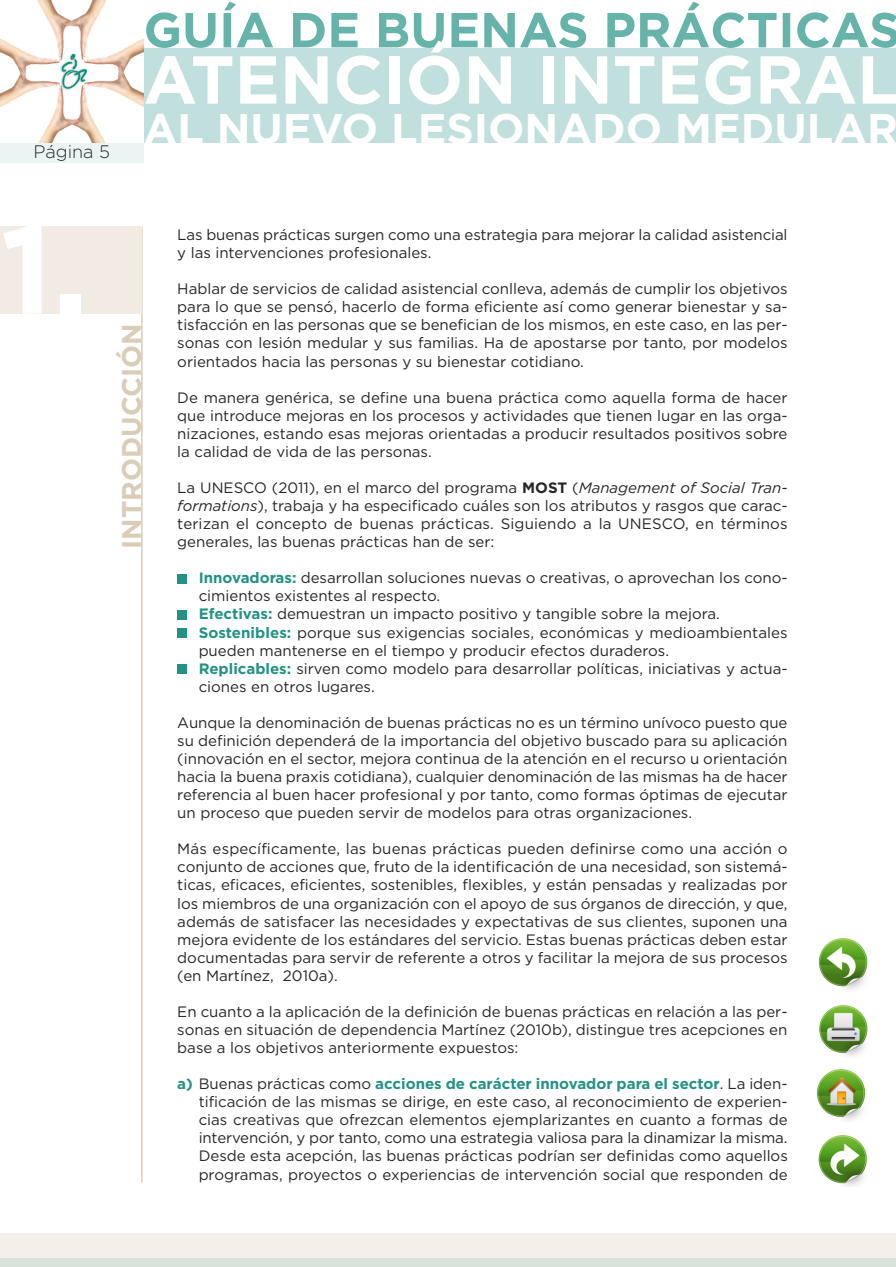
<style>
.page{position:relative;width:896px;height:1267px;background:#fff}
.page>*{position:absolute;margin:0;border:0;box-sizing:border-box;transform-origin:0 0}
.t1{font:700 124.42px "Gotham";color:#fff}
.t2{font:700 67.55px "Gotham";color:#fff}
.t3{font:700 42.88px "Gotham";color:#fff}
.t4{font:700 27.12px "Gotham";color:#dbccb8}
.t5{font:300 18.03px "Gotham";color:#272627}
.t6{font:15.05px/18px "Gotham";color:#272627;text-align:justify}
.s1{font-weight:700}
.s2{font-style:italic}
.s3{font-weight:700;color:#239284}
</style>
<div class="page">
<div style="left:1px;top:48px;width:895px;height:95px;background:#c1e0dd"></div>
<div style="left:177px;top:574px;width:10px;height:9px;background:#239284"></div>
<div style="left:177px;top:610px;width:10px;height:9px;background:#239284"></div>
<div style="left:177px;top:628px;width:10px;height:9px;background:#239284"></div>
<div style="left:177px;top:664px;width:10px;height:9px;background:#239284"></div>
<img style="left:1px;top:1px;width:142px;height:142px">
<svg style="left:146px;top:2px;width:722px;height:46px"></svg>
<div style="left:0;top:1233px;width:896px;height:25px;background:#f4efe9"></div>
<div style="left:0;top:1258px;width:896px;height:9px;background:#d7e2db"></div>
<hr style="left:141px;top:227px;width:2px;height:955px;background:#dbccb8">
<img style="left:819px;top:938px;width:49px;height:52px">
<img style="left:819px;top:1005px;width:49px;height:52px">
<img style="left:816px;top:1069px;width:50px;height:52px">
<img style="left:818px;top:1135px;width:49px;height:51px">
<div style="left:0;top:143px;width:143px;height:19px;background:#e9f4f3"></div>
<div style="left:0;top:227px;width:142px;height:87px;background:#f1ebe3"></div>
<p class="t5" style="left:33px;top:145px;width:78px">Página 5</p>
<h2 class="t2" style="left:143px;top:54px;width:756px">ATENCIÓN INTEGRAL</h2>
<h3 class="t3" style="left:143px;top:113px;width:756px">AL NUEVO LESIONADO MEDULAR</h3>
<h1 class="t1" style="left:1px;top:223px;width:89px">1.</h1>
<h3 class="t4" style="left:121px;top:549px;width:227px;rotate:-90deg">INTRODUCCIÓN</h3>
<p class="t6" style="left:177px;top:227px;width:611px">Las buenas prácticas surgen como una estrategia para mejorar la calidad asistencial y las intervenciones profesionales.</p>
<p class="t6" style="left:177px;top:281px;width:611px">Hablar de servicios de calidad asistencial conlleva, además de cumplir los objetivos para lo que se pensó, hacerlo de forma eficiente así como generar bienestar y sa&shy;tisfacción en las personas que se benefician de los mismos, en este caso, en las per&shy;sonas con lesión medular y sus familias. Ha de apostarse por tanto, por modelos orientados hacia las personas y su bienestar cotidiano.</p>
<p class="t6" style="left:177px;top:389px;width:611px">De manera genérica, se define una buena práctica como aquella forma de hacer que introduce mejoras en los procesos y actividades que tienen lugar en las orga&shy;nizaciones, estando esas mejoras orientadas a producir resultados positivos sobre la calidad de vida de las personas.</p>
<p class="t6" style="left:177px;top:480px;width:611px">La UNESCO (2011), en el marco del programa <span class="s1">MOST</span> (<span class="s2">Management of Social Tran&shy;formations</span>), trabaja y ha especificado cuáles son los atributos y rasgos que carac&shy;terizan el concepto de buenas prácticas. Siguiendo a la UNESCO, en términos generales, las buenas prácticas han de ser:</p>
<p class="t6" style="left:199px;top:570px;width:590px;text-align:left"><span class="s3">Innovadoras:</span> desarrollan soluciones nuevas o creativas, o aprovechan los cono&shy;cimientos existentes al respecto.<br><span class="s3">Efectivas:</span> demuestran un impacto positivo y tangible sobre la mejora.<br><span class="s3">Sostenibles:</span> porque sus exigencias sociales, económicas y medioambientales pueden mantenerse en el tiempo y producir efectos duraderos.<br><span class="s3">Replicables:</span> sirven como modelo para desarrollar políticas, iniciativas y actua&shy;ciones en otros lugares.</p>
<p class="t6" style="left:177px;top:714px;width:611px">Aunque la denominación de buenas prácticas no es un término unívoco puesto que su definición dependerá de la importancia del objetivo buscado para su aplicación (innovación en el sector, mejora continua de la atención en el recurso u orientación hacia la buena praxis cotidiana), cualquier denominación de las mismas ha de hacer referencia al buen hacer profesional y por tanto, como formas óptimas de ejecutar un proceso que pueden servir de modelos para otras organizaciones.</p>
<p class="t6" style="left:177px;top:841px;width:611px">Más específicamente, las buenas prácticas pueden definirse como una acción o conjunto de acciones que, fruto de la identificación de una necesidad, son sistemá&shy;ticas, eficaces, eficientes, sostenibles, flexibles, y están pensadas y realizadas por los miembros de una organización con el apoyo de sus órganos de dirección, y que, además de satisfacer las necesidades y expectativas de sus clientes, suponen una mejora evidente de los estándares del servicio. Estas buenas prácticas deben estar documentadas para servir de referente a otros y facilitar la mejora de sus procesos (en Martínez, 2010a).</p>
<p class="t6" style="left:177px;top:1003px;width:611px">En cuanto a la aplicación de la definición de buenas prácticas en relación a las per&shy;sonas en situación de dependencia Martínez (2010b), distingue tres acepciones en base a los objetivos anteriormente expuestos:</p>
<p class="t6" style="left:199px;top:1076px;width:590px;text-indent:-21px"><span class="s3">a)</span> Buenas prácticas como <span class="s3">acciones de carácter innovador para el sector</span>. La iden&shy;tificación de las mismas se dirige, en este caso, al reconocimiento de experien&shy;cias creativas que ofrezcan elementos ejemplarizantes en cuanto a formas de intervención, y por tanto, como una estrategia valiosa para la dinamizar la misma.<br>Desde esta acepción, las buenas prácticas podrían ser definidas como aquellos programas, proyectos o experiencias de intervención social que responden de</p>
</div>
